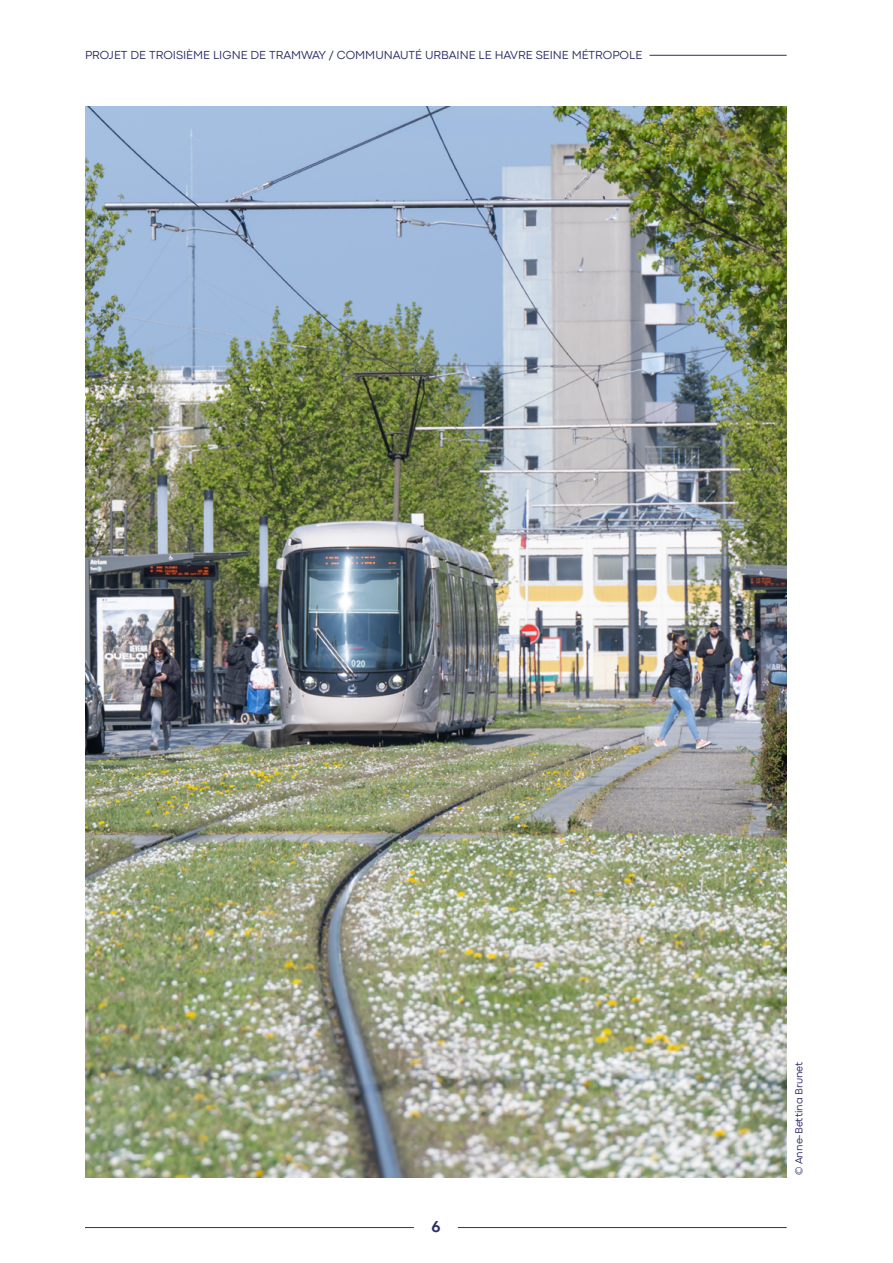
<style>
.page{position:relative;width:893px;height:1263px;background:#fff}
.page>*{position:absolute;margin:0;border:0;box-sizing:border-box;transform-origin:0 0}
.t1{font:700 16.5px "Codec Pro";color:#2f2e6a}
.t2{font:12px "Codec Pro News";color:#2f2e6a}
.t3{font:10.5px "Codec Pro News";color:#2f2e6a}
</style>
<div class="page">
<hr style="left:85px;top:1227px;width:329px;height:1px;background:#2f2e6a">
<hr style="left:458px;top:1227px;width:329px;height:1px;background:#2f2e6a">
<hr style="left:649px;top:55px;width:138px;height:1px;background:#2f2e6a">
<img style="left:85px;top:106px;width:702px;height:1072px">
<p class="t2" style="left:85px;top:48px;width:559px">PROJET DE TROISIÈME LIGNE DE TRAMWAY / COMMUNAUTÉ URBAINE LE HAVRE SEINE MÉTROPOLE</p>
<h1 class="t1" style="left:431px;top:1216px;width:11px">6</h1>
<p class="t3" style="left:793px;top:1175px;width:115px;rotate:-90deg">© Anne-Bettina Brunet</p>
</div>
